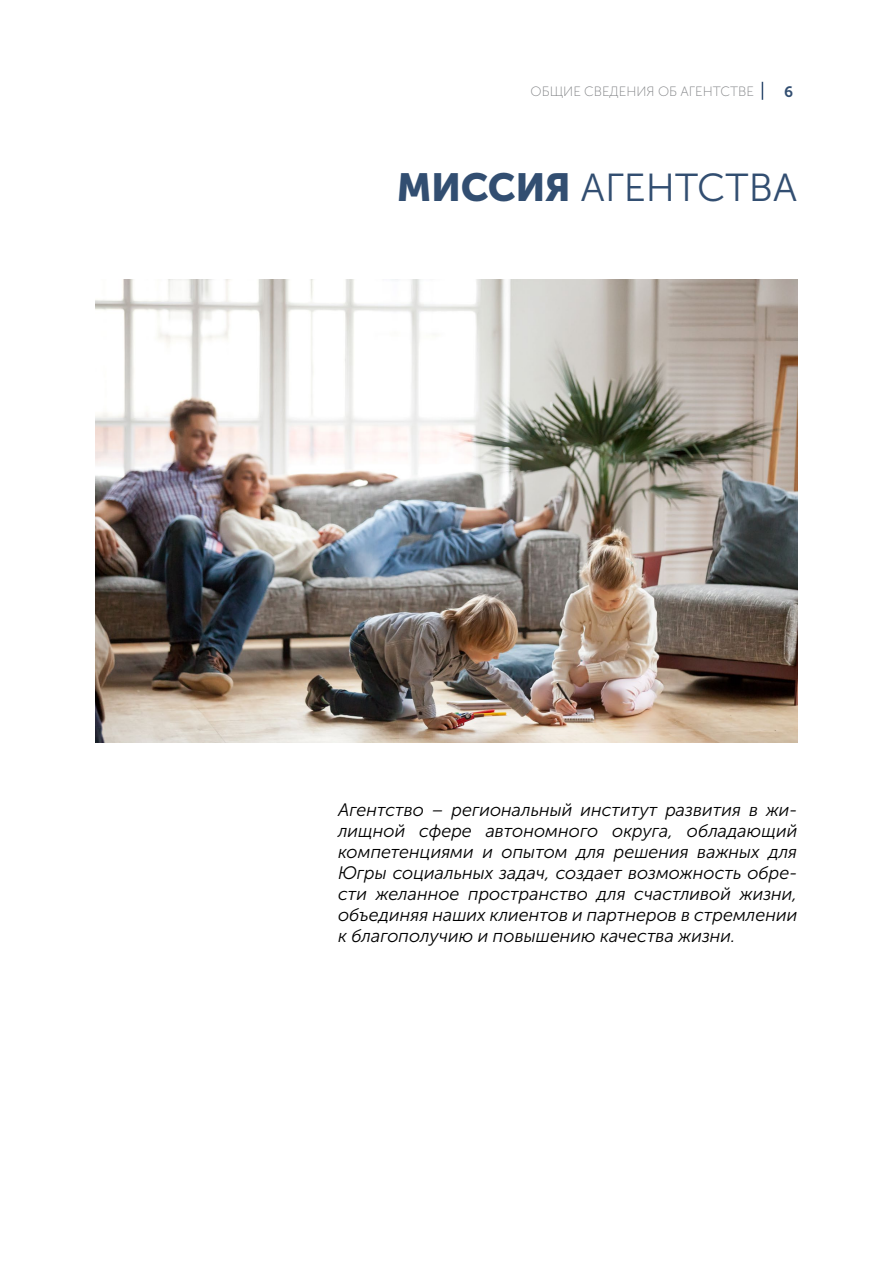
<style>
.page{position:relative;width:893px;height:1263px;background:#fff}
.page>*{position:absolute;margin:0;border:0;box-sizing:border-box;transform-origin:0 0}
.t1{font:39px "Museo Sans Cyrillic 300";color:#324e71}
.t2{font:italic 18px/21px "Museo Sans Cyrillic 300";color:#000;text-align:justify}
.t3{font:15px "Museo Sans Cyrillic 700";color:#324e71}
.t4{font:13.5px "Museo Sans Cyrillic 100";color:#808285}
.s1{font-family:"Museo Sans Cyrillic 900"}
</style>
<div class="page">
<svg style="left:762px;top:82px;width:1px;height:18px"></svg>
<img style="left:96px;top:280px;width:701px;height:462px">
<p class="t4" style="left:531px;top:84px;width:225px">ОБЩИЕ СВЕДЕНИЯ ОБ АГЕНТСТВЕ</p>
<p class="t3" style="left:784px;top:83px;width:11px">6</p>
<h1 class="t1" style="left:397px;top:167px;width:401px"><span class="s1">МИССИЯ</span> АГЕНТСТВА</h1>
<p class="t2" style="left:338px;top:799px;width:461px">Агентство – региональный институт развития в жи&shy;лищной сфере автономного округа, обладающий компетенциями и опытом для решения важных для Югры социальных задач, создает возможность обре&shy;сти желанное пространство для счастливой жизни, объединяя наших клиентов и партнеров в стремлении к благополучию и повышению качества жизни.</p>
</div>
